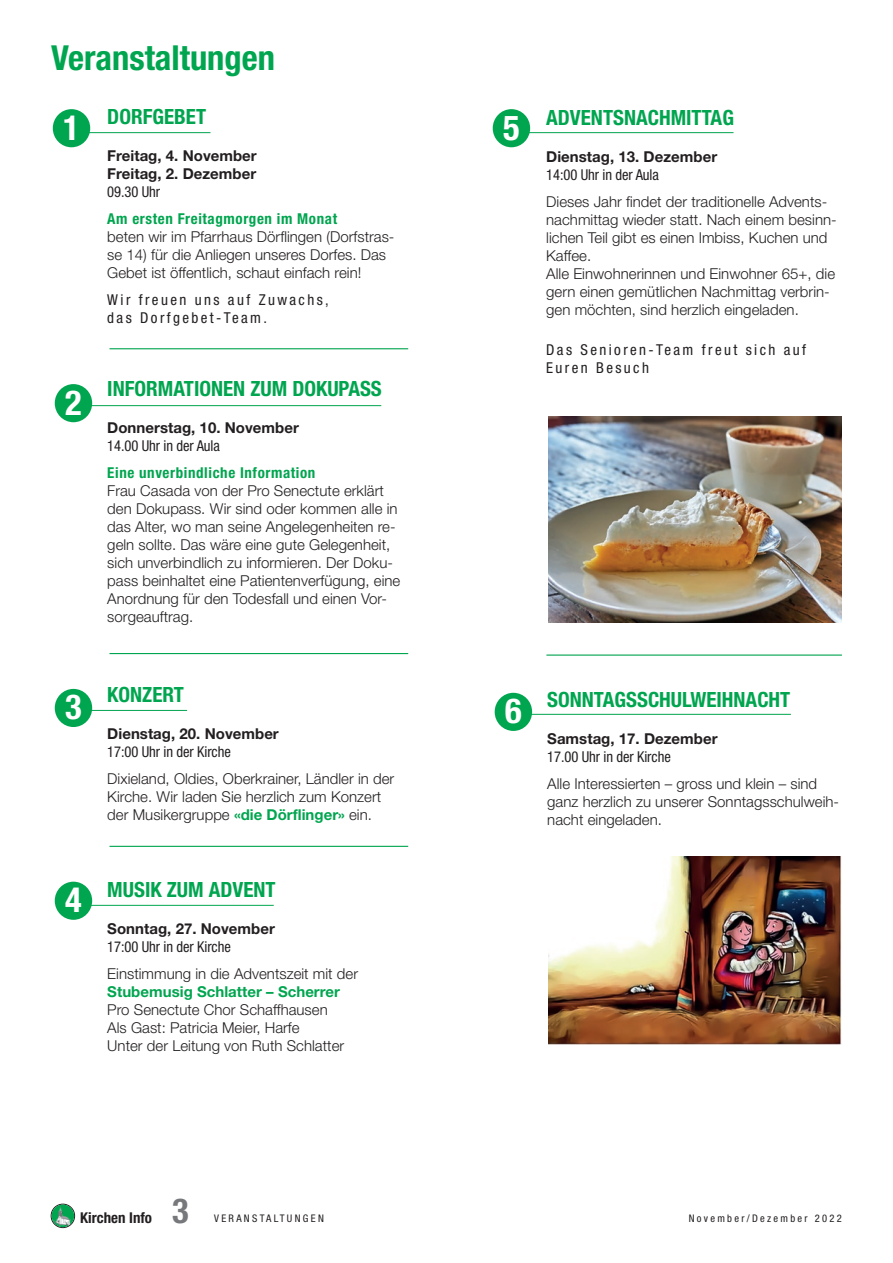
<style>
.page{position:relative;width:893px;height:1263px;background:#fff}
.page>*{position:absolute;margin:0;border:0;box-sizing:border-box;transform-origin:0 0}
.haupttitel{font:700 condensed 34.5px "Helvetica Neue LT Pro";color:#00a54f}
.haupttitel-2{font:700 condensed 34.5px "Helvetica Neue LT Pro";color:#fff}
.t1{font:700 condensed 34.5px "Helvetica Neue LT Pro";color:#76787b}
.auszeichnung1{font:700 condensed 21px "Helvetica Neue LT Pro";color:#00a54f}
.fliesstext{font:300 15px/18px "Helvetica Neue LT Pro";color:#231f20}
.Datum{font:700 15px "Helvetica Neue LT Pro";color:#231f20}
.auszeichnung1-2{font:condensed 15px "Helvetica Neue LT Pro";letter-spacing:-.005em;color:#231f20}
.auszeichnung1-3{font:condensed 15px "Helvetica Neue LT Pro";letter-spacing:.16em;color:#231f20}
.fliesstext-2{font:700 condensed 15px "Helvetica Neue LT Pro";letter-spacing:.04em;color:#00a54f}
.fliesstext-3{font:700 15px "Helvetica Neue LT Pro";color:#00a54f}
.fliesstext_termine{font:700 15px "Helvetica Neue LT Pro";color:#231f20}
.t2{font:700 condensed 15px "Helvetica Neue LT Pro";color:#231f20}
.auszeichnung1-4{font:condensed 15px "Helvetica Neue LT Pro";letter-spacing:.04em;color:#231f20}
.auszeichnung1-5{font:condensed 10.5px "Helvetica Neue LT Pro";letter-spacing:.22em;color:#231f20}
.s1{font-weight:700;font-stretch:condensed;color:#00a54f}
.s2{font-weight:700;color:#00a54f}
</style>
<div class="page">
<div style="left:53px;top:109px;width:37px;height:38px;background:#00a54f;border-radius:50%"></div>
<div style="left:493px;top:109px;width:37px;height:38px;background:#00a54f;border-radius:50%"></div>
<div style="left:55px;top:384px;width:37px;height:38px;background:#00a54f;border-radius:50%"></div>
<div style="left:495px;top:693px;width:37px;height:38px;background:#00a54f;border-radius:50%"></div>
<div style="left:55px;top:689px;width:37px;height:38px;background:#00a54f;border-radius:50%"></div>
<div style="left:55px;top:882px;width:37px;height:38px;background:#00a54f;border-radius:50%"></div>
<hr style="left:109px;top:348px;width:299px;height:1px;background:#00a54f">
<hr style="left:546px;top:654px;width:296px;height:2px;background:#00a54f">
<hr style="left:109px;top:653px;width:299px;height:1px;background:#00a54f">
<hr style="left:109px;top:846px;width:299px;height:1px;background:#00a54f">
<img style="left:549px;top:416px;width:293px;height:206px">
<img style="left:549px;top:857px;width:293px;height:187px">
<div style="left:51px;top:1204px;width:24px;height:24px;border:1px solid #231f20;border-radius:50%"></div>
<img style="left:52px;top:1205px;width:22px;height:22px">
<hr style="left:87px;top:132px;width:123px;height:1px;background:#00a54f">
<hr style="left:529px;top:132px;width:204px;height:1px;background:#00a54f">
<hr style="left:82px;top:405px;width:299px;height:1px;background:#00a54f">
<hr style="left:522px;top:714px;width:269px;height:1px;background:#00a54f">
<hr style="left:82px;top:710px;width:105px;height:1px;background:#00a54f">
<hr style="left:82px;top:905px;width:192px;height:1px;background:#00a54f">
<p class="haupttitel" style="left:51px;top:37px;width:225px">Veranstaltungen</p>
<p class="auszeichnung1" style="left:107px;top:104px;width:100px">DORFGEBET</p>
<p class="Datum" style="left:107px;top:147px;width:151px">Freitag, 4. November</p>
<p class="Datum" style="left:107px;top:165px;width:150px">Freitag, 2. Dezember</p>
<p class="auszeichnung1-4" style="left:107px;top:183px;width:54px">09.30 Uhr</p>
<p class="fliesstext" style="left:107px;top:210px;width:289px"><span class="s1">Am ersten Freitagmorgen im Monat<br></span>beten wir im Pfarrhaus Dörflingen (Dorfstras&shy;se 14) für die Anliegen unseres Dorfes. Das Gebet ist öffentlich, schaut einfach rein!</p>
<p class="auszeichnung1-3" style="left:107px;top:291px;width:223px">Wir freuen uns auf Zuwachs,</p>
<p class="auszeichnung1-3" style="left:107px;top:309px;width:161px">das Dorfgebet-Team.</p>
<p class="haupttitel-2" style="left:63px;top:107px;width:18px">1</p>
<p class="haupttitel-2" style="left:503px;top:107px;width:18px">5</p>
<p class="haupttitel-2" style="left:65px;top:382px;width:18px">2</p>
<p class="auszeichnung1" style="left:107px;top:376px;width:276px">INFORMATIONEN ZUM DOKUPASS</p>
<p class="Datum" style="left:107px;top:419px;width:193px">Donnerstag, 10. November</p>
<p class="auszeichnung1-2" style="left:107px;top:437px;width:114px">14.00 Uhr in der Aula</p>
<p class="fliesstext-2" style="left:107px;top:464px;width:210px">Eine unverbindliche Information</p>
<p class="fliesstext" style="left:107px;top:482px;width:295px">Frau Casada von der Pro Senectute erklärt den Dokupass. Wir sind oder kommen alle in das Alter, wo man seine Angelegenheiten re&shy;geln sollte. Das wäre eine gute Gelegenheit, sich unverbindlich zu informieren. Der Doku&shy;pass beinhaltet eine Patientenverfügung, eine Anordnung für den Todesfall und einen Vor&shy;sorgeauftrag.</p>
<p class="auszeichnung1" style="left:107px;top:682px;width:78px">KONZERT</p>
<p class="Datum" style="left:107px;top:725px;width:173px">Dienstag, 20. November</p>
<p class="auszeichnung1-2" style="left:107px;top:743px;width:125px">17:00 Uhr in der Kirche</p>
<p class="fliesstext" style="left:107px;top:770px;width:288px">Dixieland, Oldies, Oberkrainer, Ländler in der<br>Kirche. Wir laden Sie herzlich zum Konzert der Musikergruppe <span class="s2">«die Dörflinger»</span> ein.</p>
<p class="haupttitel-2" style="left:65px;top:686px;width:18px">3</p>
<p class="haupttitel-2" style="left:505px;top:690px;width:18px">6</p>
<p class="haupttitel-2" style="left:65px;top:879px;width:18px">4</p>
<p class="auszeichnung1" style="left:107px;top:877px;width:170px">MUSIK ZUM ADVENT</p>
<p class="fliesstext_termine" style="left:107px;top:919px;width:169px">Sonntag, 27. November</p>
<p class="auszeichnung1-2" style="left:107px;top:938px;width:125px">17:00 Uhr in der Kirche</p>
<p class="fliesstext" style="left:107px;top:964px;width:252px">Einstimmung in die Adventszeit mit der</p>
<p class="fliesstext-3" style="left:107px;top:982px;width:234px">Stubemusig Schlatter – Scherrer</p>
<p class="fliesstext" style="left:107px;top:1000px;width:222px">Pro Senectute Chor Schaffhausen</p>
<p class="fliesstext" style="left:107px;top:1018px;width:194px">Als Gast: Patricia Meier, Harfe</p>
<p class="fliesstext" style="left:107px;top:1036px;width:238px">Unter der Leitung von Ruth Schlatter</p>
<p class="auszeichnung1" style="left:546px;top:105px;width:189px">ADVENTSNACHMITTAG</p>
<p class="Datum" style="left:546px;top:147px;width:172px">Dienstag, 13. Dezember</p>
<p class="auszeichnung1-2" style="left:546px;top:166px;width:114px">14:00 Uhr in der Aula</p>
<p class="fliesstext" style="left:546px;top:192px;width:292px">Dieses Jahr findet der traditionelle Advents&shy;nachmittag wieder statt. Nach einem besinn&shy;lichen Teil gibt es einen Imbiss, Kuchen und Kaffee.</p>
<p class="fliesstext" style="left:546px;top:264px;width:290px">Alle Einwohnerinnen und Einwohner 65+, die gern einen gemütlichen Nachmittag verbrin&shy;gen möchten, sind herzlich eingeladen.</p>
<p class="auszeichnung1-3" style="left:546px;top:341px;width:261px">Das Senioren-Team freut sich auf</p>
<p class="auszeichnung1-3" style="left:546px;top:359px;width:104px">Euren Besuch</p>
<p class="auszeichnung1" style="left:547px;top:687px;width:245px">SONNTAGSSCHULWEIHNACHT</p>
<p class="Datum" style="left:547px;top:730px;width:172px">Samstag, 17. Dezember</p>
<p class="auszeichnung1-2" style="left:547px;top:748px;width:125px">17.00 Uhr in der Kirche</p>
<p class="fliesstext" style="left:547px;top:774px;width:271px">Alle Interessierten – gross und klein – sind</p>
<p class="fliesstext" style="left:547px;top:792px;width:293px">ganz herzlich zu unserer Sonntagsschulweih&shy;nacht eingeladen.</p>
<p class="t2" style="left:80px;top:1209px;width:73px">Kirchen Info</p>
<h1 class="t1" style="left:172px;top:1190px;width:18px">3</h1>
<p class="auszeichnung1-5" style="left:214px;top:1212px;width:111px">VERANSTALTUNGEN</p>
<p class="auszeichnung1-5" style="left:689px;top:1212px;width:155px">November/Dezember 2022</p>
</div>
